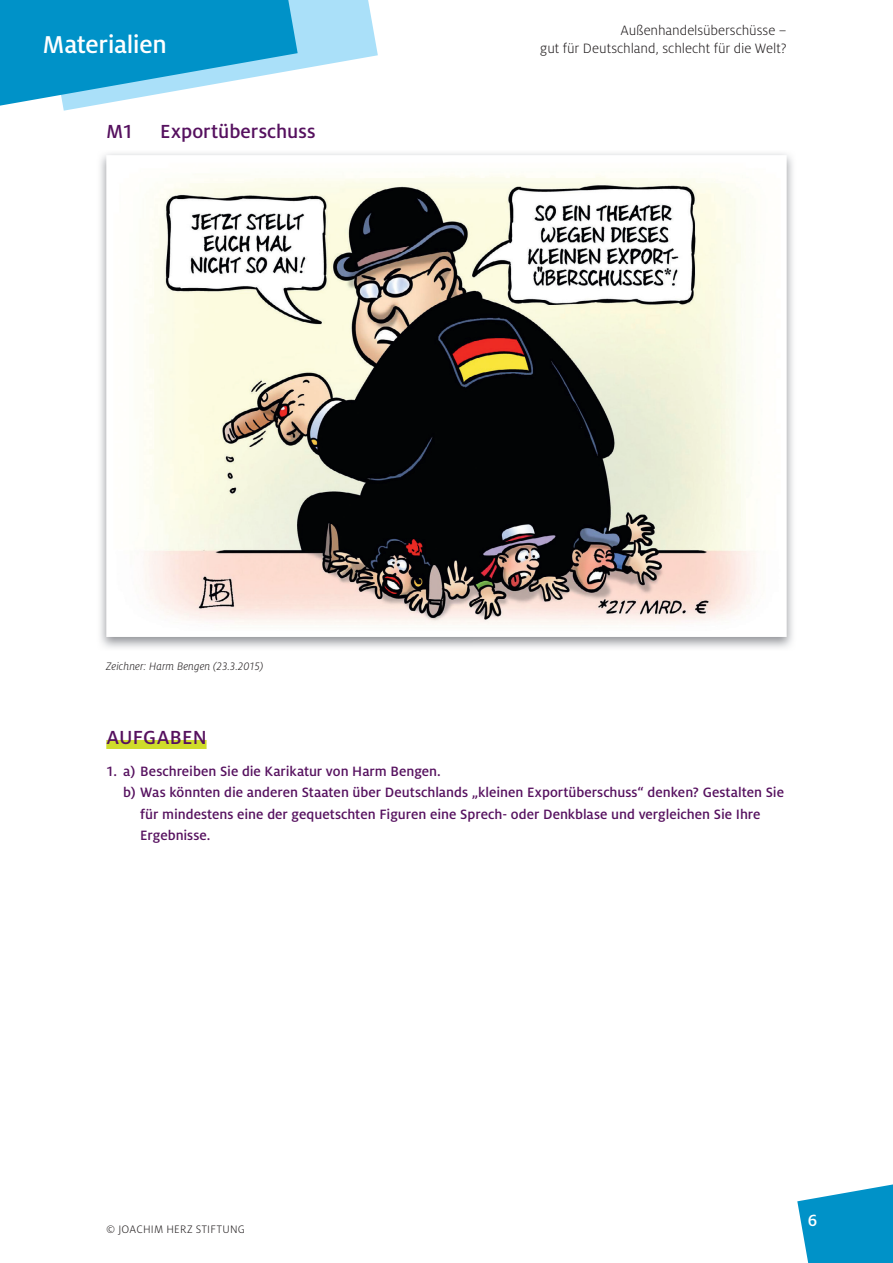
<style>
.page{position:relative;width:893px;height:1263px;background:#fff}
.page>*{position:absolute;margin:0;border:0;box-sizing:border-box;transform-origin:0 0}
.t1{font:500 27px "Milo OT";letter-spacing:-.015em;color:#fff}
.t2{font:500 21px "Milo OT";letter-spacing:.005em;color:#56115f}
.t3{font:500 18px "Milo OT";color:#fff}
.t4{font:500 15px "Milo OT";color:#56115f}
.t5{font:300 15px/18px "Milo OT";letter-spacing:-.005em;color:#231f20;text-align:right}
.t6{font:italic 300 12px "Milo OT";color:#231f20}
.t7{font:300 12px "Milo OT";letter-spacing:.025em;color:#231f20}
</style>
<div class="page">
<svg style="left:797px;top:1184px;width:96px;height:79px"></svg>
<svg style="left:0;top:0;width:378px;height:111px"></svg>
<div style="left:106px;top:740px;width:101px;height:9px;background:#cfdc2a"></div>
<img style="left:100px;top:153px;width:693px;height:495px">
<img style="left:113px;top:162px;width:667px;height:468px">
<h1 class="t1" style="left:43px;top:30px;width:126px">Materialien</h1>
<h2 class="t2" style="left:106px;top:120px;width:29px">M1</h2>
<h2 class="t2" style="left:160px;top:120px;width:157px">Exportüberschuss</h2>
<p class="t5" style="left:540px;top:22px;width:248px">Außenhandelsüberschüsse –<br>gut für Deutschland, schlecht für die Welt?</p>
<p class="t6" style="left:106px;top:660px;width:158px">Zeichner: Harm Bengen (23.3.2015)</p>
<h2 class="t2" style="left:106px;top:726px;width:102px">AUFGABEN</h2>
<p class="t4" style="left:106px;top:763px;width:336px">1. a) Beschreiben Sie die Karikatur von Harm Bengen.</p>
<p class="t4" style="left:123px;top:784px;width:662px">b) Was könnten die anderen Staaten über Deutschlands „kleinen Exportüberschuss“ denken? Gestalten Sie</p>
<p class="t4" style="left:140px;top:806px;width:622px">für mindestens eine der gequetschten Figuren eine Sprech- oder Denkblase und vergleichen Sie Ihre</p>
<p class="t4" style="left:140px;top:827px;width:72px">Ergebnisse.</p>
<p class="t7" style="left:106px;top:1223px;width:140px">© JOACHIM HERZ STIFTUNG</p>
<p class="t3" style="left:808px;top:1211px;width:11px">6</p>
</div>
